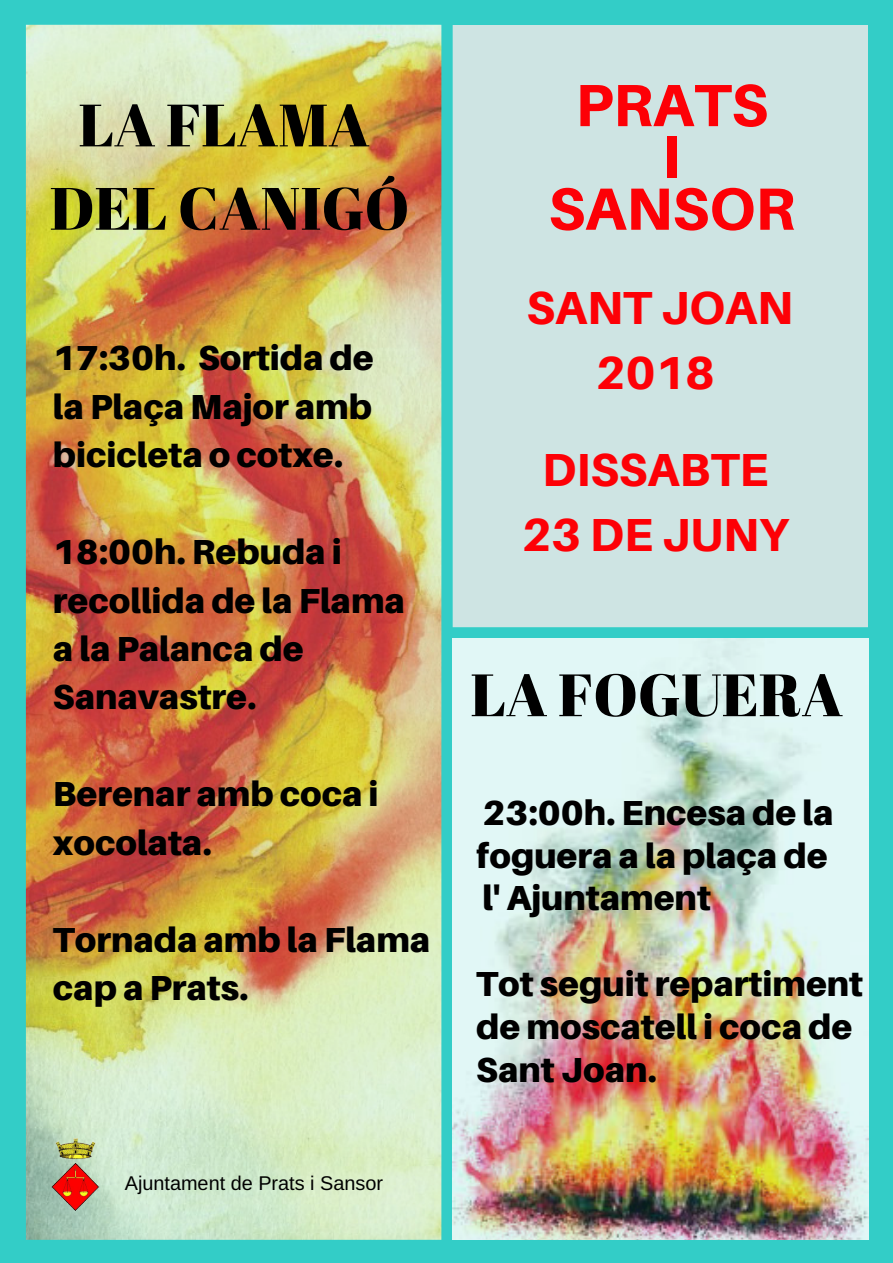
<style>
.page{position:relative;width:893px;height:1263px;background:#33cdc7}
.page>*{position:absolute;margin:0;border:0;box-sizing:border-box;transform-origin:0 0}
.t1{font:59.55px/83.2px "Abril Fatface";color:#000;text-align:center}
.t2{font:800 59.55px/51.8px "Aileron";color:#fd0006;text-align:center}
.t3{font:800 46.35px/64.2px "Aileron";color:#fd0006;text-align:center}
.t4{font:900 34.8px/48.4px "Aileron";color:#000}
.t5{font:19.8px "Arimo";color:#000}
</style>
<div class="page">
<img style="left:26px;top:25px;width:415px;height:1215px">
<div style="left:453px;top:25px;width:415px;height:602px;background:#cee4e3"></div>
<img style="left:453px;top:638px;width:415px;height:602px">
<img style="left:37px;top:1136px;width:76px;height:76px">
<h1 class="t1" style="left:50px;top:82px;width:361px">LA FLAMA<br>DEL CANIGÓ</h1>
<p class="t4" style="left:53px;top:333px;width:322px;text-align:justify">17:30h. Sortida de la Plaça Major amb bicicleta o cotxe.</p>
<p class="t4" style="left:53px;top:527px;width:354px">18:00h. Rebuda i recollida de la Flama a la Palanca de<br>Sanavastre.</p>
<p class="t4" style="left:53px;top:769px;width:327px">Berenar amb coca i xocolata.</p>
<p class="t4" style="left:53px;top:914px;width:379px">Tornada amb la Flama cap a Prats.</p>
<p class="t5" style="left:125px;top:1172px;width:260px">Ajuntament de Prats i Sansor</p>
<h1 class="t2" style="left:548px;top:78px;width:248px">PRATS<br>I<br>SANSOR</h1>
<h2 class="t3" style="left:526px;top:275px;width:268px">SANT JOAN<br>2018</h2>
<h2 class="t3" style="left:522px;top:437px;width:269px">DISSABTE<br>23 DE JUNY</h2>
<h1 class="t1" style="left:470px;top:652px;width:374px">LA FOGUERA</h1>
<p class="t4" style="left:476px;top:790px;width:359px;line-height:42.8px">23:00h. Encesa de la foguera a la plaça de l' Ajuntament</p>
<p class="t4" style="left:476px;top:962px;width:388px;line-height:42.8px">Tot seguit repartiment de moscatell i coca de<br>Sant Joan.</p>
</div>
